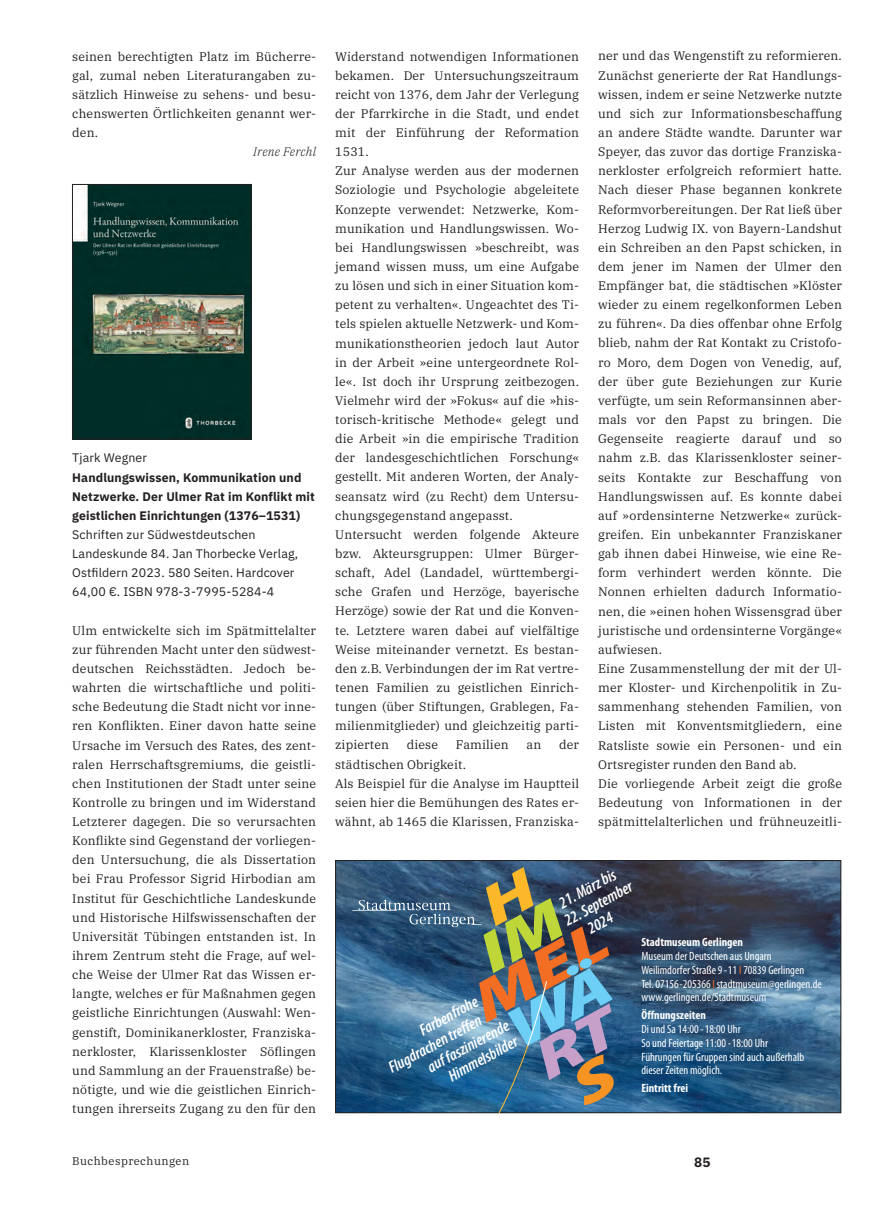
<style>
.page{position:relative;width:893px;height:1212px;background:#fff}
.page>*{position:absolute;margin:0;border:0;box-sizing:border-box;transform-origin:0 0}
.t1{font:italic 600 condensed 16.5px/18px "Myriad Pro";color:#fff}
.t2{font:700 13.5px "IBM Plex Sans";color:#231f20}
.Rezensionen_Inhalt{font:12.3px/19.2px "IBM Plex Serif";letter-spacing:.01em;color:#231f20;text-align:justify}
.Rezensionen_Titel{font:12.3px/19.2px "IBM Plex Sans";letter-spacing:.01em;color:#231f20}
.Rezensionen_Titel-2{font:700 12.3px/19.2px "IBM Plex Sans";letter-spacing:.01em;color:#231f20}
.Rezensionen_Inhalt-2{font:italic 300 12.3px "IBM Plex Serif";letter-spacing:.01em;color:#231f20}
.t3{font:condensed 12px/14px "Myriad Pro";color:#fff}
.t4{font:700 condensed 12px "Myriad Pro";color:#fff}
.t5{font:11.25px "IBM Plex Serif";letter-spacing:.04em;color:#231f20}
.s1{color:#f36e21}
</style>
<div class="page">
<img style="left:74px;top:186px;width:175px;height:251px">
<div style="left:72px;top:184px;width:179px;height:255px;border:1px solid #231f20"></div>
<img style="left:337px;top:862px;width:502px;height:249px">
<svg style="left:352px;top:867px;width:263px;height:246px;background:#4e6d81"></svg>
<p class="Rezensionen_Inhalt" style="left:72px;top:46px;width:245px">seinen berechtigten Platz im Bücherre&shy;gal, zumal neben Literaturangaben zu&shy;sätzlich Hinweise zu sehens- und besu&shy;chenswerten Örtlichkeiten genannt wer&shy;den.</p>
<p class="Rezensionen_Inhalt-2" style="left:253px;top:143px;width:64px">Irene Ferchl</p>
<p class="Rezensionen_Titel" style="left:72px;top:447px;width:76px">Tjark Wegner</p>
<p class="Rezensionen_Titel-2" style="left:72px;top:467px;width:244px">Handlungswissen, Kommunikation und<br>Netzwerke. Der Ulmer Rat im Konflikt mit geistlichen Einrichtungen (1376–1531)</p>
<p class="Rezensionen_Titel" style="left:72px;top:524px;width:227px">Schriften zur Südwestdeutschen Landeskunde 84. Jan Thorbecke Verlag, Ostfildern 2023. 580 Seiten. Hardcover 64,00 €. ISBN 978-3-7995-5284-4</p>
<p class="Rezensionen_Inhalt" style="left:72px;top:620px;width:245px">Ulm entwickelte sich im Spätmittelalter zur führenden Macht unter den südwest&shy;deutschen Reichsstädten. Jedoch be&shy;wahrten die wirtschaftliche und politi&shy;sche Bedeutung die Stadt nicht vor inne&shy;ren Konflikten. Einer davon hatte seine Ursache im Versuch des Rates, des zent&shy;ralen Herrschaftsgremiums, die geistli&shy;chen Institutionen der Stadt unter seine Kontrolle zu bringen und im Widerstand Letzterer dagegen. Die so verursachten Konflikte sind Gegenstand der vorliegen&shy;den Untersuchung, die als Dissertation bei Frau Professor Sigrid Hirbodian am Institut für Geschichtliche Landeskunde und Historische Hilfswissenschaften der Universität Tübingen entstanden ist. In ihrem Zentrum steht die Frage, auf wel&shy;che Weise der Ulmer Rat das Wissen er&shy;langte, welches er für Maßnahmen gegen geistliche Einrichtungen (Auswahl: Wen&shy;genstift, Dominikanerkloster, Franziska&shy;nerkloster, Klarissenkloster Söflingen und Sammlung an der Frauenstraße) be&shy;nötigte, und wie die geistlichen Einrich&shy;tungen ihrerseits Zugang zu den für den</p>
<p class="Rezensionen_Inhalt" style="left:335px;top:46px;width:245px">Widerstand notwendigen Informationen bekamen. Der Untersuchungszeitraum reicht von 1376, dem Jahr der Verlegung der Pfarrkirche in die Stadt, und endet mit der Einführung der Reformation 1531.</p>
<p class="Rezensionen_Inhalt" style="left:335px;top:160px;width:245px">Zur Analyse werden aus der modernen Soziologie und Psychologie abgeleitete Konzepte verwendet: Netzwerke, Kom&shy;munikation und Handlungswissen. Wo&shy;bei Handlungswissen »beschreibt, was jemand wissen muss, um eine Aufgabe zu lösen und sich in einer Situation kom&shy;petent zu verhalten«. Ungeachtet des Ti&shy;tels spielen aktuelle Netzwerk- und Kom&shy;munikationstheorien jedoch laut Autor in der Arbeit »eine untergeordnete Rol&shy;le«. Ist doch ihr Ursprung zeitbezogen.<br>Vielmehr wird der »Fokus« auf die »his&shy;torisch-kritische Methode« gelegt und die Arbeit »in die empirische Tradition der landesgeschichtlichen Forschung« gestellt. Mit anderen Worten, der Analy&shy;seansatz wird (zu Recht) dem Untersu&shy;chungsgegenstand angepasst.</p>
<p class="Rezensionen_Inhalt" style="left:335px;top:524px;width:245px">Untersucht werden folgende Akteure bzw. Akteursgruppen: Ulmer Bürger&shy;schaft, Adel (Landadel, württembergi&shy;sche Grafen und Herzöge, bayerische Herzöge) sowie der Rat und die Konven&shy;te. Letztere waren dabei auf vielfältige Weise miteinander vernetzt. Es bestan&shy;den z.B. Verbindungen der im Rat vertre&shy;tenen Familien zu geistlichen Einrich&shy;tungen (über Stiftungen, Grablegen, Fa&shy;milienmitglieder) und gleichzeitig parti&shy;zipierten</p>
<p class="Rezensionen_Inhalt" style="left:407px;top:734px;width:33px">diese</p>
<p class="Rezensionen_Inhalt" style="left:456px;top:734px;width:54px">Familien</p>
<p class="Rezensionen_Inhalt" style="left:526px;top:734px;width:16px">an</p>
<p class="Rezensionen_Inhalt" style="left:559px;top:734px;width:21px">der</p>
<p class="Rezensionen_Inhalt" style="left:335px;top:753px;width:132px">städtischen Obrigkeit.</p>
<p class="Rezensionen_Inhalt" style="left:335px;top:773px;width:245px">Als Beispiel für die Analyse im Hauptteil seien hier die Bemühungen des Rates er&shy;wähnt, ab 1465 die Klarissen, Franziska-</p>
<p class="Rezensionen_Inhalt" style="left:598px;top:45px;width:245px">ner und das Wengenstift zu reformieren.<br>Zunächst generierte der Rat Handlungs&shy;wissen, indem er seine Netzwerke nutzte und sich zur Informationsbeschaffung an andere Städte wandte. Darunter war Speyer, das zuvor das dortige Franziska&shy;nerkloster erfolgreich reformiert hatte.<br>Nach dieser Phase begannen konkrete Reformvorbereitungen. Der Rat ließ über Herzog Ludwig IX. von Bayern-Landshut ein Schreiben an den Papst schicken, in dem jener im Namen der Ulmer den Empfänger bat, die städtischen »Klöster wieder zu einem regelkonformen Leben zu führen«. Da dies offenbar ohne Erfolg blieb, nahm der Rat Kontakt zu Cristofo&shy;ro Moro, dem Dogen von Venedig, auf, der über gute Beziehungen zur Kurie verfügte, um sein Reformansinnen aber&shy;mals vor den Papst zu bringen. Die Gegenseite reagierte darauf und so nahm z.B. das Klarissenkloster seiner&shy;seits Kontakte zur Beschaffung von Handlungswissen auf. Es konnte dabei auf »ordensinterne Netzwerke« zurück&shy;greifen. Ein unbekannter Franziskaner gab ihnen dabei Hinweise, wie eine Re&shy;form verhindert werden könnte. Die Nonnen erhielten dadurch Informatio&shy;nen, die »einen hohen Wissensgrad über juristische und ordensinterne Vorgänge« aufwiesen.</p>
<p class="Rezensionen_Inhalt" style="left:598px;top:658px;width:245px">Eine Zusammenstellung der mit der Ul&shy;mer Kloster- und Kirchenpolitik in Zu&shy;sammenhang stehenden Familien, von Listen mit Konventsmitgliedern, eine Ratsliste sowie ein Personen- und ein Ortsregister runden den Band ab.</p>
<p class="Rezensionen_Inhalt" style="left:598px;top:773px;width:245px">Die vorliegende Arbeit zeigt die große Bedeutung von Informationen in der spätmittelalterlichen und frühneuzeitli-</p>
<h1 class="t1" style="left:416px;top:1023px;width:66px;rotate:-29deg">Farbenfrohe</h1>
<h1 class="t1" style="left:385px;top:1061px;width:105px;rotate:-29deg">Flugdrachen treffen</h1>
<h1 class="t1" style="left:424px;top:1060px;width:92px;rotate:-29deg">auf faszinierende</h1>
<h1 class="t1" style="left:445px;top:1069px;width:78px;rotate:-29deg">Himmelsbilder</h1>
<h1 class="t1" style="left:555px;top:896px;width:65px;rotate:-29deg">21. März bis</h1>
<h1 class="t1" style="left:575px;top:905px;width:61px;text-indent:-17px;rotate:-29deg">22. September<br>2024</h1>
<p class="t4" style="left:641px;top:934px;width:103px">Stadtmuseum Gerlingen</p>
<p class="t3" style="left:641px;top:948px;width:182px">Museum der Deutschen aus Ungarn Weilimdorfer Straße 9- 11 <span class="s1">I</span> 70839 Gerlingen<br>Tel. 07156-205366 <span class="s1">I</span> stadtmuseum@gerlingen.de www.gerlingen.de/Stadtmuseum</p>
<p class="t4" style="left:641px;top:1007px;width:66px">Öffnungszeiten</p>
<p class="t3" style="left:641px;top:1021px;width:164px">Di und Sa 14:00 - 18:00 Uhr<br>So und Feiertage 11:00 - 18:00 Uhr<br>Führungen für Gruppen sind auch außerhalb dieser Zeiten möglich.</p>
<p class="t4" style="left:641px;top:1080px;width:48px">Eintritt frei</p>
<p class="t5" style="left:72px;top:1152px;width:118px">Buchbesprechungen</p>
<p class="t2" style="left:694px;top:1152px;width:18px">85</p>
</div>
